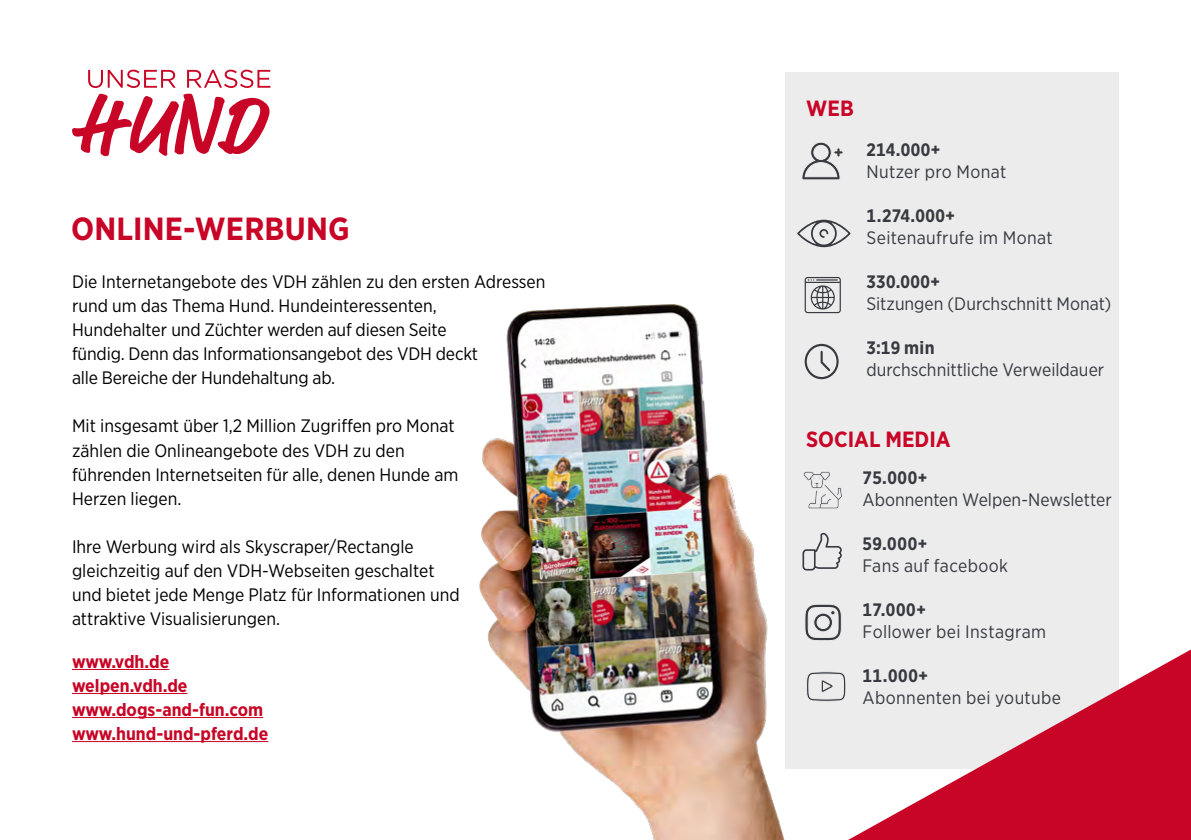
<style>
.page{position:relative;width:1191px;height:840px;background:#fff}
.page>*{position:absolute;margin:0;border:0;box-sizing:border-box;transform-origin:0 0}
.t1{font:700 32px "Gotham Narrow";letter-spacing:.005em;color:#c80526}
.t2{font:700 22px "Gotham Narrow";color:#c80526}
.t3{font:18px/24px "Gotham Narrow";color:#000}
.t4{font:18px/22px "Gotham Narrow";letter-spacing:.005em;color:#383a40}
.t5{font:700 18px "Gotham Narrow";color:#c80526}
.t6{font:700 18px "Gotham Narrow";letter-spacing:.025em;color:#383a40}
.s1{font-weight:700}
</style>
<div class="page">
<img style="left:479px;top:304px;width:368px;height:535px">
<div style="left:785px;top:72px;width:334px;height:696px;background:#ececed"></div>
<svg style="left:72px;top:70px;width:198px;height:87px"></svg>
<svg style="left:847px;top:649px;width:344px;height:190px"></svg>
<hr style="left:72px;top:668px;width:97px;height:1px;background:#c80526">
<hr style="left:72px;top:692px;width:115px;height:1px;background:#c80526">
<hr style="left:72px;top:716px;width:191px;height:1px;background:#c80526">
<hr style="left:72px;top:740px;width:196px;height:1px;background:#c80526">
<svg style="left:797px;top:219px;width:54px;height:29px"></svg>
<svg style="left:804px;top:343px;width:34px;height:36px"></svg>
<svg style="left:804px;top:277px;width:37px;height:36px"></svg>
<svg style="left:802px;top:142px;width:41px;height:38px"></svg>
<svg style="left:803px;top:471px;width:39px;height:37px"></svg>
<svg style="left:802px;top:532px;width:40px;height:38px"></svg>
<svg style="left:806px;top:671px;width:40px;height:30px"></svg>
<svg style="left:805px;top:604px;width:37px;height:37px"></svg>
<p class="t1" style="left:71px;top:208px;width:280px">ONLINE-WERBUNG</p>
<p class="t3" style="left:72px;top:269px;width:475px">Die Internetangebote des VDH zählen zu den ersten Adressen rund um das Thema Hund. Hundeinteressenten,<br>Hundehalter und Züchter werden auf diesen Seite<br>fündig. Denn das Informationsangebot des VDH deckt<br>alle Bereiche der Hundehaltung ab.</p>
<p class="t3" style="left:72px;top:413px;width:388px">Mit insgesamt über 1,2 Million Zugriffen pro Monat zählen die Onlineangebote des VDH zu den führenden Internetseiten für alle, denen Hunde am Herzen liegen.</p>
<p class="t3" style="left:72px;top:533px;width:389px">Ihre Werbung wird als Skyscraper/Rectangle gleichzeitig auf den VDH-Webseiten geschaltet und bietet jede Menge Platz für Informationen und attraktive Visualisierungen.</p>
<p class="t5" style="left:72px;top:649px;width:99px">www.vdh.de</p>
<p class="t5" style="left:72px;top:673px;width:117px">welpen.vdh.de</p>
<p class="t5" style="left:72px;top:697px;width:193px">www.dogs-and-fun.com</p>
<p class="t5" style="left:72px;top:721px;width:198px">www.hund-und-pferd.de</p>
<p class="t2" style="left:806px;top:94px;width:49px">WEB</p>
<p class="t6" style="left:866px;top:138px;width:75px">214.000+</p>
<p class="t4" style="left:866px;top:160px;width:141px">Nutzer pro Monat</p>
<p class="t6" style="left:866px;top:204px;width:90px">1.274.000+</p>
<p class="t4" style="left:866px;top:226px;width:188px">Seitenaufrufe im Monat</p>
<p class="t4" style="left:866px;top:270px;width:246px"><span class="s1">330.000+<br></span>Sitzungen (Durchschnitt Monat)</p>
<p class="t6" style="left:866px;top:336px;width:70px">3:19 min</p>
<p class="t4" style="left:866px;top:358px;width:239px">durchschnittliche Verweildauer</p>
<p class="t2" style="left:806px;top:424px;width:146px">SOCIAL MEDIA</p>
<p class="t4" style="left:862px;top:466px;width:250px"><span class="s1">75.000+<br></span>Abonnenten Welpen-Newsletter</p>
<p class="t6" style="left:862px;top:532px;width:66px">59.000+</p>
<p class="t4" style="left:862px;top:554px;width:147px">Fans auf facebook</p>
<p class="t6" style="left:862px;top:598px;width:65px">17.000+</p>
<p class="t4" style="left:862px;top:620px;width:185px">Follower bei Instagram</p>
<p class="t6" style="left:862px;top:664px;width:67px">11.000+</p>
<p class="t4" style="left:862px;top:686px;width:200px">Abonnenten bei youtube</p>
</div>
